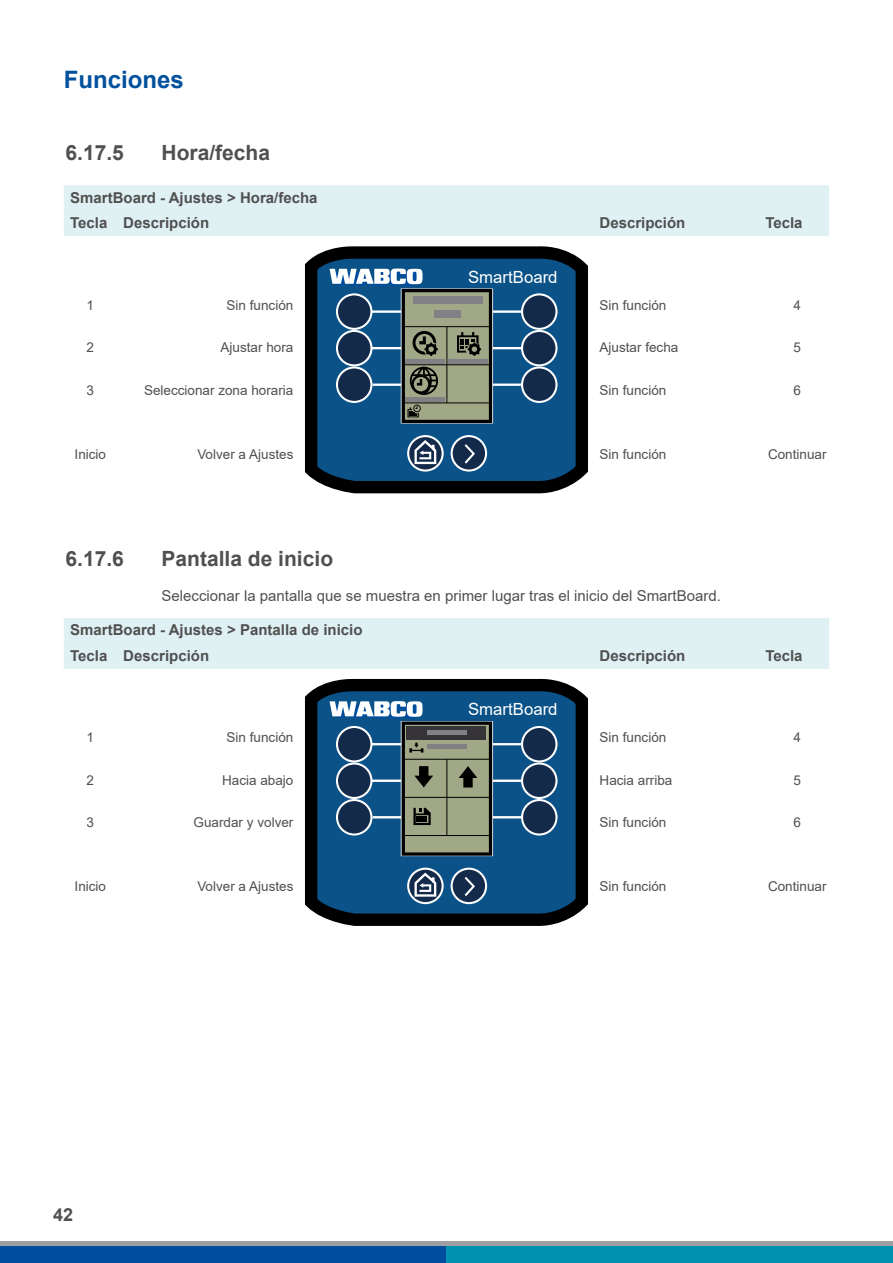
<style>
.page{position:relative;width:893px;height:1263px;background:#fff}
.page>*{position:absolute;margin:0;border:0;box-sizing:border-box;transform-origin:0 0}
.t1{font:700 24px "Arial";color:#00519e}
.t2{font:700 21px "Arial";color:#505050}
.t3{font:700 18px "Arial";color:#505050}
.t4{font:16.8px "Arial";color:#fff}
.t5{font:700 15px/25.5px "Arial";color:#505050}
.t6{font:15px "Arial";color:#505050}
.t7{font:13.5px "Arial";color:#505050}
</style>
<div class="page">
<div style="left:0;top:1246px;width:446px;height:17px;background:#004d9f"></div>
<div style="left:446px;top:1246px;width:447px;height:17px;background:#0093b1"></div>
<hr style="left:0;top:1242px;width:893px;height:4px;background:#9e9fa2">
<div style="left:64px;top:185px;width:765px;height:51px;background:#e0f1f4"></div>
<svg style="left:325px;top:246px;width:241px;height:5px"></svg>
<svg style="left:305px;top:251px;width:283px;height:243px;background:#133b58"></svg>
<div style="left:522px;top:294px;width:34px;height:35px;background:#132a4b;border-radius:50%"></div>
<div style="left:521px;top:293px;width:36px;height:37px;border:2px solid #fff;border-radius:50%"></div>
<div style="left:522px;top:331px;width:34px;height:34px;background:#132a4b;border-radius:50%"></div>
<div style="left:521px;top:330px;width:36px;height:36px;border:2px solid #fff;border-radius:50%"></div>
<div style="left:522px;top:367px;width:34px;height:35px;background:#132a4b;border-radius:50%"></div>
<div style="left:521px;top:366px;width:36px;height:37px;border:2px solid #fff;border-radius:50%"></div>
<hr style="left:491px;top:347px;width:31px;height:2px;background:#fff">
<hr style="left:491px;top:310px;width:31px;height:3px;background:#fff">
<hr style="left:491px;top:383px;width:31px;height:3px;background:#fff">
<svg style="left:318px;top:429px;width:257px;height:52px;background:#175583"></svg>
<svg style="left:330px;top:268px;width:162px;height:155px;background:#52707c"></svg>
<div style="left:64px;top:618px;width:765px;height:51px;background:#e0f1f4"></div>
<svg style="left:327px;top:678px;width:237px;height:5px"></svg>
<svg style="left:305px;top:683px;width:283px;height:243px;background:#13202a"></svg>
<svg style="left:318px;top:701px;width:257px;height:212px;background:#346280"></svg>
<h1 class="t1" style="left:64px;top:63px;width:122px">Funciones</h1>
<h2 class="t2" style="left:66px;top:138px;width:60px">6.17.5</h2>
<h2 class="t2" style="left:162px;top:138px;width:110px">Hora/fecha</h2>
<p class="t5" style="left:70px;top:185px;width:249px">SmartBoard - Ajustes &gt; Hora/fecha<br>Tecla Descripción</p>
<p class="t4" style="left:468px;top:265px;width:91px">SmartBoard</p>
<p class="t5" style="left:600px;top:210px;width:87px">Descripción</p>
<p class="t5" style="left:765px;top:210px;width:39px">Tecla</p>
<p class="t7" style="left:87px;top:296px;width:9px">1</p>
<p class="t7" style="left:227px;top:296px;width:68px">Sin función</p>
<p class="t7" style="left:600px;top:296px;width:68px">Sin función</p>
<p class="t7" style="left:794px;top:296px;width:9px">4</p>
<p class="t7" style="left:87px;top:338px;width:9px">2</p>
<p class="t7" style="left:221px;top:338px;width:74px">Ajustar hora</p>
<p class="t7" style="left:600px;top:338px;width:80px">Ajustar fecha</p>
<p class="t7" style="left:794px;top:338px;width:9px">5</p>
<p class="t7" style="left:87px;top:381px;width:9px">3</p>
<p class="t7" style="left:144px;top:381px;width:151px">Seleccionar zona horaria</p>
<p class="t7" style="left:600px;top:381px;width:68px">Sin función</p>
<p class="t7" style="left:794px;top:381px;width:9px">6</p>
<p class="t7" style="left:75px;top:444px;width:33px">Inicio</p>
<p class="t7" style="left:197px;top:444px;width:98px">Volver a Ajustes</p>
<p class="t7" style="left:600px;top:444px;width:68px">Sin función</p>
<p class="t7" style="left:768px;top:444px;width:60px">Continuar</p>
<h2 class="t2" style="left:66px;top:544px;width:60px">6.17.6</h2>
<h2 class="t2" style="left:162px;top:544px;width:173px">Pantalla de inicio</h2>
<p class="t6" style="left:162px;top:585px;width:561px">Seleccionar la pantalla que se muestra en primer lugar tras el inicio del SmartBoard.</p>
<p class="t5" style="left:70px;top:617px;width:294px">SmartBoard - Ajustes &gt; Pantalla de inicio<br>Tecla Descripción</p>
<p class="t5" style="left:600px;top:643px;width:87px">Descripción</p>
<p class="t5" style="left:765px;top:643px;width:39px">Tecla</p>
<p class="t4" style="left:468px;top:698px;width:91px">SmartBoard</p>
<p class="t7" style="left:87px;top:728px;width:9px">1</p>
<p class="t7" style="left:227px;top:728px;width:68px">Sin función</p>
<p class="t7" style="left:600px;top:728px;width:68px">Sin función</p>
<p class="t7" style="left:794px;top:728px;width:9px">4</p>
<p class="t7" style="left:87px;top:771px;width:9px">2</p>
<p class="t7" style="left:222px;top:771px;width:73px">Hacia abajo</p>
<p class="t7" style="left:600px;top:771px;width:74px">Hacia arriba</p>
<p class="t7" style="left:794px;top:771px;width:9px">5</p>
<p class="t7" style="left:87px;top:813px;width:9px">3</p>
<p class="t7" style="left:194px;top:813px;width:101px">Guardar y volver</p>
<p class="t7" style="left:600px;top:813px;width:68px">Sin función</p>
<p class="t7" style="left:794px;top:813px;width:9px">6</p>
<p class="t7" style="left:75px;top:877px;width:33px">Inicio</p>
<p class="t7" style="left:197px;top:877px;width:98px">Volver a Ajustes</p>
<p class="t7" style="left:600px;top:877px;width:68px">Sin función</p>
<p class="t7" style="left:768px;top:877px;width:60px">Continuar</p>
<h3 class="t3" style="left:53px;top:1202px;width:22px">42</h3>
</div>
